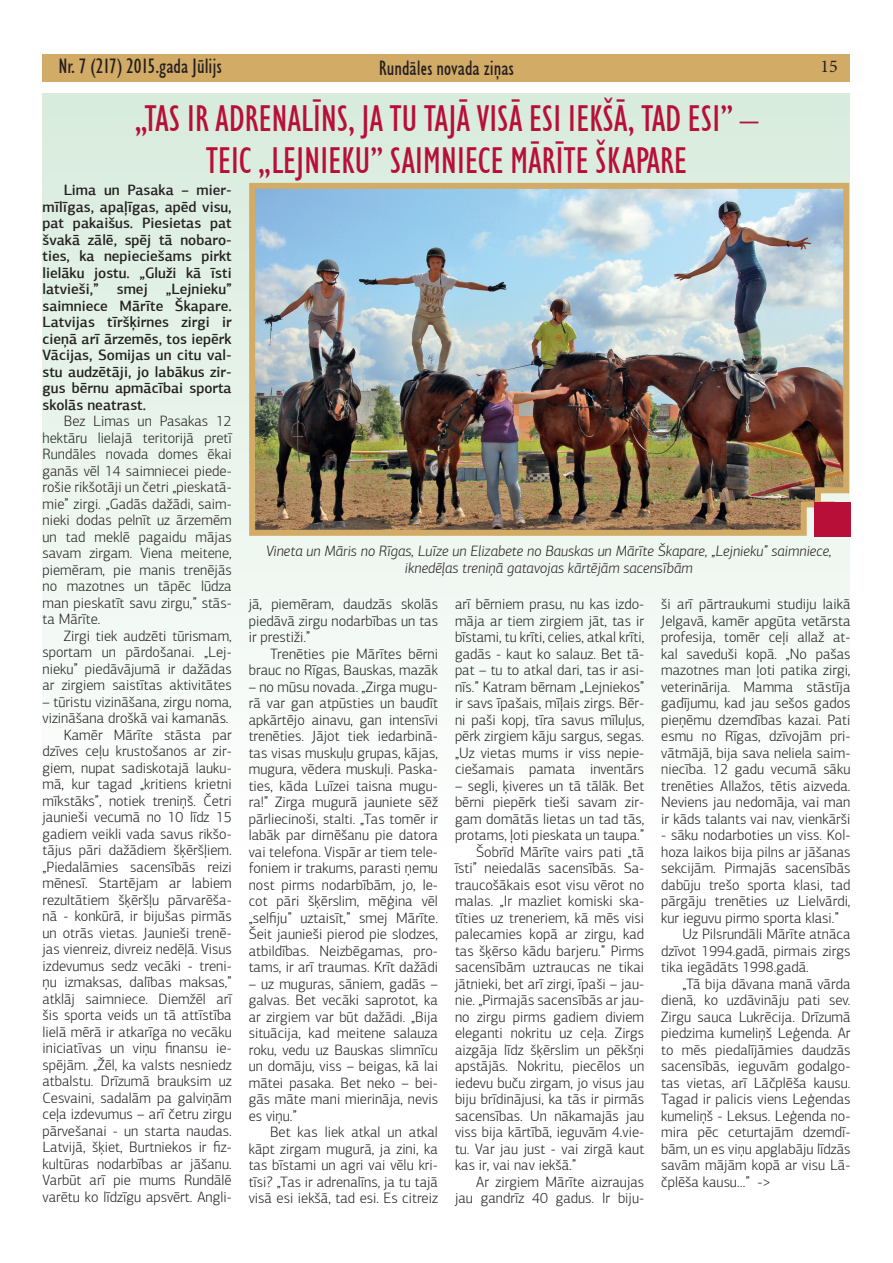
<style>
.page{position:relative;width:893px;height:1263px;background:#fff}
.page>*{position:absolute;margin:0;border:0;box-sizing:border-box;transform-origin:0 0}
.t1{font:condensed 37.5px/42px "Humanist 521 TL";letter-spacing:-.01em;color:#b80f39;text-align:center}
.t2{font:condensed 21px "Humanist 521 TL";color:#231f20}
.t3{font:18px "Minion Pro";color:#231f20}
.t4{font:300 15px/16.5px "PF Agora Sans Pro";color:#231f20;text-align:justify}
.t5{font:500 15px/16.5px "PF Agora Sans Pro";color:#231f20;text-align:justify}
.t6{font:italic 300 15px/17px "PF Agora Sans Pro";color:#231f20;text-align:center}
</style>
<div class="page">
<div style="left:43px;top:54px;width:807px;height:27px;background:#d2ab66"></div>
<div style="left:43px;top:94px;width:807px;height:1115px;background:linear-gradient(to bottom,#dbede0,#fff)"></div>
<img style="left:246px;top:180px;width:605px;height:359px">
<div style="left:814px;top:502px;width:36px;height:35px;background:#b80f39"></div>
<h2 class="t2" style="left:58px;top:54px;width:165px">Nr. 7 (217) 2015.gada Jūlijs</h2>
<h2 class="t2" style="left:379px;top:56px;width:137px">Rundāles novada ziņas</h2>
<p class="t3" style="left:820px;top:54px;width:19px">15</p>
<h1 class="t1" style="left:134px;top:97px;width:626px">„TAS IR ADRENALĪNS, JA TU TAJĀ VISĀ ESI IEKŠĀ, TAD ESI” –<br>TEIC „LEJNIEKU” SAIMNIECE MĀRĪTE ŠKAPARE</h1>
<p class="t5" style="left:43px;top:182px;width:191px;text-indent:21px">Lima un Pasaka – mier&shy;mīlīgas, apaļīgas, apēd visu, pat pakaišus. Piesietas pat švakā zālē, spēj tā nobaro&shy;ties, ka nepieciešams pirkt lielāku jostu. „Gluži kā īsti latvieši,” smej „Lejnieku” saimniece Mārīte Škapare.<br>Latvijas tīršķirnes zirgi ir cieņā arī ārzemēs, tos iepērk Vācijas, Somijas un citu val&shy;stu audzētāji, jo labākus zir&shy;gus bērnu apmācībai sporta skolās neatrast.</p>
<p class="t4" style="left:43px;top:413px;width:191px;text-indent:21px">Bez Limas un Pasakas 12 hektāru lielajā teritorijā pretī Rundāles novada domes ēkai ganās vēl 14 saimniecei piede&shy;rošie rikšotāji un četri „pieskatā&shy;mie” zirgi. „Gadās dažādi, saim&shy;nieki dodas pelnīt uz ārzemēm un tad meklē pagaidu mājas savam zirgam. Viena meitene, piemēram, pie manis trenējās no mazotnes un tāpēc lūdza man pieskatīt savu zirgu,” stās&shy;ta Mārīte.</p>
<p class="t4" style="left:43px;top:627px;width:191px;text-indent:21px">Zirgi tiek audzēti tūrismam, sportam un pārdošanai. „Lej&shy;nieku” piedāvājumā ir dažādas ar zirgiem saistītas aktivitātes</p>
<p class="t4" style="left:43px;top:693px;width:191px;text-align:right">– tūristu vizināšana, zirgu noma, vizināšana droškā vai kamanās.<br>Kamēr Mārīte stāsta par dzīves ceļu krustošanos ar zir&shy;giem, nupat sadiskotajā lauku&shy;mā, kur tagad „kritiens krietni mīkstāks”, notiek treniņš. Četri jaunieši vecumā no 10 līdz 15 gadiem veikli vada savus rikšo&shy;tājus pāri dažādiem šķēršļiem. „Piedalāmies sacensībās reizi mēnesī. Startējam ar labiem rezultātiem šķēršļu pārvarēša&shy;nā - konkūrā, ir bijušas pirmās un otrās vietas. Jaunieši trenē&shy;jas vienreiz, divreiz nedēļā. Visus izdevumus sedz vecāki - treni&shy;ņu izmaksas, dalības maksas,” atklāj saimniece. Diemžēl arī šis sporta veids un tā attīstība lielā mērā ir atkarīga no vecāku iniciatīvas un viņu finansu ie&shy;spējām. „Žēl, ka valsts nesniedz atbalstu. Drīzumā brauksim uz<br>Cesvaini, sadalām pa galviņām ceļa izdevumus – arī četru zirgu pārvešanai - un starta naudas.<br>Latvijā, šķiet, Burtniekos ir fiz&shy;kultūras nodarbības ar jāšanu.<br>Varbūt arī pie mums Rundālē varētu ko līdzīgu apsvērt. Angli-</p>
<p class="t6" style="left:266px;top:542px;width:567px">Vineta un Māris no Rīgas, Luīze un Elizabete no Bauskas un Mārīte Škapare, „Lejnieku” saimniece, iknedēļas treniņā gatavojas kārtējām sacensībām</p>
<p class="t4" style="left:249px;top:596px;width:191px">jā, piemēram, daudzās skolās piedāvā zirgu nodarbības un tas ir prestiži.”</p>
<p class="t4" style="left:249px;top:645px;width:191px;text-align:right">Trenēties pie Mārītes bērni brauc no Rīgas, Bauskas, mazāk</p>
<p class="t4" style="left:249px;top:678px;width:191px">– no mūsu novada. „Zirga mugu&shy;rā var gan atpūsties un baudīt apkārtējo ainavu, gan intensīvi trenēties. Jājot tiek iedarbinā&shy;tas visas muskuļu grupas, kājas, mugura, vēdera muskuļi. Paska&shy;ties, kāda Luīzei taisna mugu&shy;ra!” Zirga mugurā jauniete sēž pārliecinoši, stalti. „Tas tomēr ir labāk par dirnēšanu pie datora vai telefona. Vispār ar tiem tele&shy;foniem ir trakums, parasti ņemu nost pirms nodarbībām, jo, le&shy;cot pāri šķērslim, mēģina vēl „selfiju” uztaisīt,” smej Mārīte.<br>Šeit jaunieši pierod pie slodzes, atbildības. Neizbēgamas, pro&shy;tams, ir arī traumas. Krīt dažādi</p>
<p class="t4" style="left:249px;top:975px;width:191px">– uz muguras, sāniem, gadās – galvas. Bet vecāki saprotot, ka ar zirgiem var būt dažādi. „Bija situācija, kad meitene salauza roku, vedu uz Bauskas slimnīcu un domāju, viss – beigas, kā lai mātei pasaka. Bet neko – bei&shy;gās māte mani mierināja, nevis es viņu.”</p>
<p class="t4" style="left:249px;top:1124px;width:191px;text-indent:21px">Bet kas liek atkal un atkal kāpt zirgam mugurā, ja zini, ka tas bīstami un agri vai vēlu kri&shy;tīsi? „Tas ir adrenalīns, ja tu tajā visā esi iekšā, tad esi. Es citreiz</p>
<p class="t4" style="left:455px;top:596px;width:191px">arī bērniem prasu, nu kas izdo&shy;māja ar tiem zirgiem jāt, tas ir bīstami, tu krīti, celies, atkal krīti, gadās - kaut ko salauz. Bet tā&shy;pat – tu to atkal dari, tas ir asi&shy;nīs.” Katram bērnam „Lejniekos” ir savs īpašais, mīļais zirgs. Bēr&shy;ni paši kopj, tīra savus mīluļus, pērk zirgiem kāju sargus, segas. „Uz vietas mums ir viss nepie&shy;ciešamais pamata inventārs</p>
<p class="t4" style="left:455px;top:777px;width:191px">– segli, ķiveres un tā tālāk. Bet</p>
<p class="t4" style="left:455px;top:794px;width:191px">bērni piepērk tieši savam zir-</p>
<p class="t4" style="left:455px;top:810px;width:191px">gam domātās lietas un tad tās,</p>
<p class="t4" style="left:455px;top:827px;width:191px">protams, ļoti pieskata un taupa.”</p>
<p class="t4" style="left:476px;top:843px;width:169px">Šobrīd Mārīte vairs pati „tā</p>
<p class="t4" style="left:455px;top:860px;width:191px">īsti” neiedalās sacensībās. Sa-</p>
<p class="t4" style="left:455px;top:876px;width:191px">traucošākais esot visu vērot no</p>
<p class="t4" style="left:455px;top:893px;width:191px">malas. „Ir mazliet komiski ska-</p>
<p class="t4" style="left:455px;top:909px;width:191px">tīties uz treneriem, kā mēs visi</p>
<p class="t4" style="left:455px;top:926px;width:191px">palecamies kopā ar zirgu, kad</p>
<p class="t4" style="left:455px;top:942px;width:191px">tas šķērso kādu barjeru.” Pirms</p>
<p class="t4" style="left:455px;top:959px;width:191px">sacensībām uztraucas ne tikai</p>
<p class="t4" style="left:455px;top:975px;width:191px">jātnieki, bet arī zirgi, īpaši – jau-</p>
<p class="t4" style="left:455px;top:992px;width:191px">nie. „Pirmajās sacensībās ar jau-</p>
<p class="t4" style="left:455px;top:1008px;width:191px">no zirgu pirms gadiem diviem</p>
<p class="t4" style="left:455px;top:1025px;width:191px">eleganti nokritu uz ceļa. Zirgs</p>
<p class="t4" style="left:455px;top:1041px;width:191px">aizgāja līdz šķērslim un pēkšņi</p>
<p class="t4" style="left:455px;top:1058px;width:191px">apstājās. Nokritu, piecēlos un</p>
<p class="t4" style="left:455px;top:1074px;width:191px">iedevu buču zirgam, jo visus jau</p>
<p class="t4" style="left:455px;top:1091px;width:191px">biju brīdinājusi, ka tās ir pirmās</p>
<p class="t4" style="left:455px;top:1107px;width:191px">sacensības. Un nākamajās jau</p>
<p class="t4" style="left:455px;top:1124px;width:191px">viss bija kārtībā, ieguvām 4.vie-</p>
<p class="t4" style="left:455px;top:1140px;width:191px">tu. Var jau just - vai zirgā kaut</p>
<p class="t4" style="left:455px;top:1157px;width:123px">kas ir, vai nav iekšā.”</p>
<p class="t4" style="left:476px;top:1173px;width:169px">Ar zirgiem Mārīte aizraujas</p>
<p class="t4" style="left:455px;top:1190px;width:191px">jau gandrīz 40 gadus. Ir biju-</p>
<p class="t4" style="left:661px;top:596px;width:191px">ši arī pārtraukumi studiju laikā Jelgavā, kamēr apgūta vetārsta profesija, tomēr ceļi allaž at&shy;kal saveduši kopā. „No pašas mazotnes man ļoti patika zirgi, veterinārija. Mamma stāstīja gadījumu, kad jau sešos gados pieņēmu dzemdības kazai. Pati esmu no Rīgas, dzīvojām pri&shy;vātmājā, bija sava neliela saim&shy;niecība. 12 gadu vecumā sāku trenēties Allažos, tētis aizveda.<br>Neviens jau nedomāja, vai man ir kāds talants vai nav, vienkārši</p>
<p class="t4" style="left:661px;top:827px;width:191px">- sāku nodarboties un viss. Kol-</p>
<p class="t4" style="left:661px;top:843px;width:191px">hoza laikos bija pilns ar jāšanas</p>
<p class="t4" style="left:661px;top:860px;width:191px">sekcijām. Pirmajās sacensībās</p>
<p class="t4" style="left:661px;top:876px;width:191px">dabūju trešo sporta klasi, tad</p>
<p class="t4" style="left:661px;top:893px;width:191px">pārgāju trenēties uz Lielvārdi,</p>
<p class="t4" style="left:661px;top:909px;width:179px">kur ieguvu pirmo sporta klasi.”</p>
<p class="t4" style="left:682px;top:926px;width:169px">Uz Pilsrundāli Mārīte atnāca</p>
<p class="t4" style="left:661px;top:942px;width:191px">dzīvot 1994.gadā, pirmais zirgs</p>
<p class="t4" style="left:661px;top:959px;width:149px">tika iegādāts 1998.gadā.</p>
<p class="t4" style="left:682px;top:975px;width:169px">„Tā bija dāvana manā vārda</p>
<p class="t4" style="left:661px;top:992px;width:191px">dienā, ko uzdāvināju pati sev.</p>
<p class="t4" style="left:661px;top:1008px;width:191px">Zirgu sauca Lukrēcija. Drīzumā</p>
<p class="t4" style="left:661px;top:1025px;width:191px">piedzima kumeliņš Leģenda. Ar</p>
<p class="t4" style="left:661px;top:1041px;width:191px">to mēs piedalījāmies daudzās</p>
<p class="t4" style="left:661px;top:1058px;width:191px">sacensībās, ieguvām godalgo-</p>
<p class="t4" style="left:661px;top:1074px;width:191px">tas vietas, arī Lāčplēša kausu.</p>
<p class="t4" style="left:661px;top:1091px;width:191px">Tagad ir palicis viens Leģendas</p>
<p class="t4" style="left:661px;top:1107px;width:191px">kumeliņš - Leksus. Leģenda no-</p>
<p class="t4" style="left:661px;top:1124px;width:191px">mira pēc ceturtajām dzemdī-</p>
<p class="t4" style="left:661px;top:1140px;width:191px">bām, un es viņu apglabāju līdzās</p>
<p class="t4" style="left:661px;top:1157px;width:191px">savām mājām kopā ar visu Lā-</p>
<p class="t4" style="left:661px;top:1173px;width:111px">čplēša kausu…” -&gt;</p>
</div>
